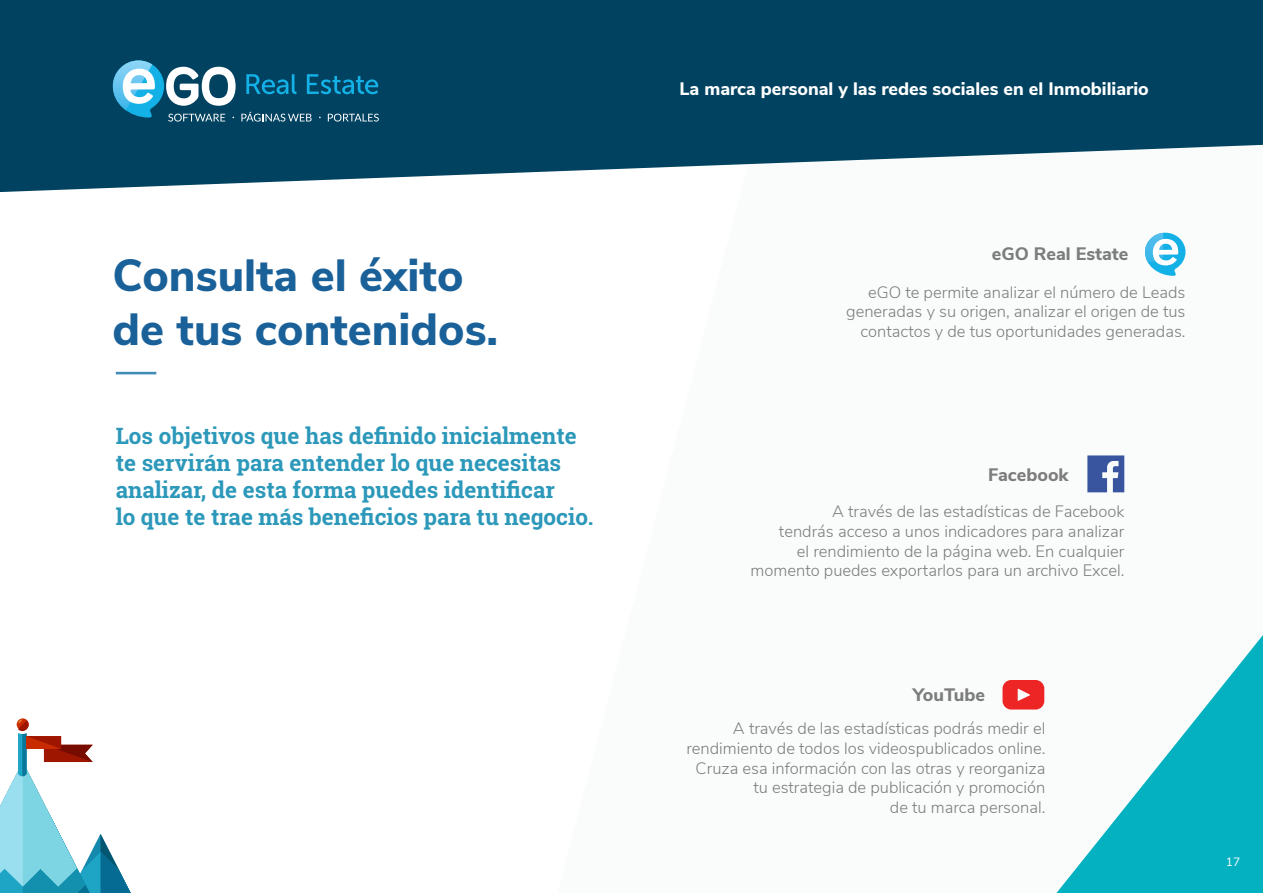
<style>
.page{position:relative;width:1263px;height:893px;background:#fff}
.page>*{position:absolute;margin:0;border:0;box-sizing:border-box;transform-origin:0 0}
.t1{font:800 45px/54px "Nunito Sans";color:#1a6199}
.t2{font:700 22.5px/27px "Roboto Slab";color:#2c98ba}
.t3{font:800 18px "Nunito Sans";color:#fff}
.t4{font:800 18px "Nunito Sans";color:#7e7d7d}
.t5{font:300 16.5px/19.8px "Nunito Sans";color:#7e7d7d;text-align:right}
.t6{font:12px "Nunito Sans";color:#fff}
</style>
<div class="page">
<svg style="left:1056px;top:635px;width:207px;height:258px"></svg>
<svg style="left:0;top:0;width:1263px;height:192px;background:#215a74"></svg>
<svg style="left:113px;top:60px;width:266px;height:62px;background:#2e708d"></svg>
<hr style="left:116px;top:372px;width:40px;height:2px;background:#3f8cb7">
<svg style="left:1145px;top:233px;width:40px;height:43px"></svg>
<svg style="left:1002px;top:680px;width:42px;height:29px"></svg>
<svg style="left:1087px;top:455px;width:37px;height:37px"></svg>
<svg style="left:0;top:719px;width:131px;height:174px"></svg>
<h1 class="t1" style="left:112px;top:246px;width:387px">Consulta el éxito de tus contenidos.</h1>
<h2 class="t2" style="left:116px;top:422px;width:479px">Los objetivos que has definido inicialmente te servirán para entender lo que necesitas analizar, de esta forma puedes identificar<br>lo que te trae más beneficios para tu negocio.</h2>
<p class="t3" style="left:679px;top:76px;width:471px">La marca personal y las redes sociales en el Inmobiliario</p>
<p class="t4" style="left:992px;top:240px;width:138px">eGO Real Estate</p>
<p class="t5" style="left:846px;top:281px;width:341px">eGO te permite analizar el número de Leads generadas y su origen, analizar el origen de tus contactos y de tus oportunidades generadas.</p>
<p class="t4" style="left:988px;top:461px;width:82px">Facebook</p>
<p class="t5" style="left:751px;top:500px;width:375px">A través de las estadísticas de Facebook<br>tendrás acceso a unos indicadores para analizar<br>el rendimiento de la página web. En cualquier momento puedes exportarlos para un archivo Excel.</p>
<p class="t4" style="left:913px;top:681px;width:74px">YouTube</p>
<p class="t5" style="left:686px;top:717px;width:360px">A través de las estadísticas podrás medir el rendimiento de todos los videospublicados online.<br>Cruza esa información con las otras y reorganiza tu estrategia de publicación y promoción<br>de tu marca personal.</p>
<p class="t6" style="left:1226px;top:853px;width:16px">17</p>
</div>
